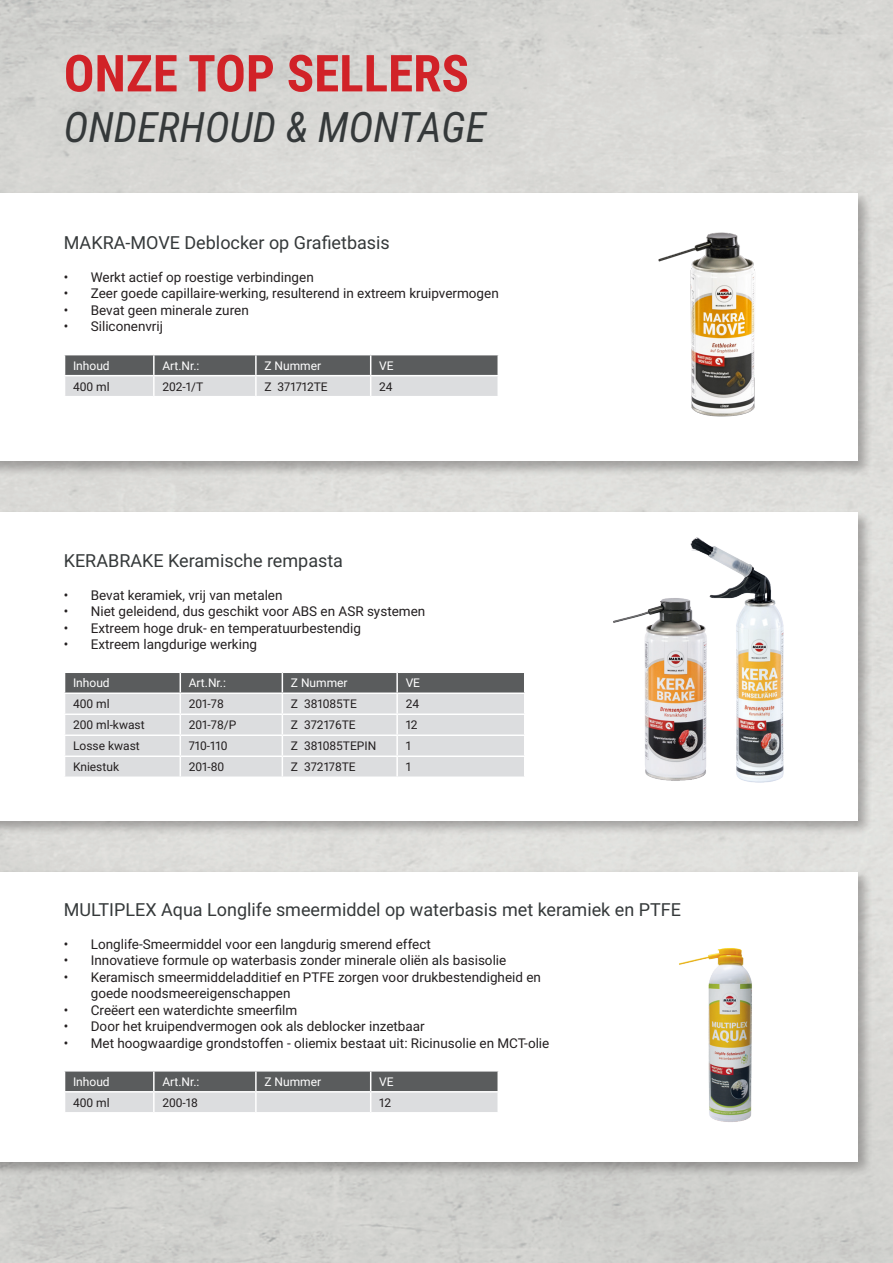
<style>
.page{position:relative;width:893px;height:1263px;background:#fff}
.page>*{position:absolute;margin:0;border:0;box-sizing:border-box;transform-origin:0 0}
.t1{font:700 51px "Roboto Condensed";color:#d12228}
.t2{font:italic 42px "Roboto Condensed";color:#35393a}
.t3{font:18px "Roboto";color:#35393a}
.t4{font:13.5px/16.5px "Roboto";color:#231f20}
.t5{font:12px "Roboto";color:#231f20}
.t6{font:12px "Roboto";color:#fff}
</style>
<div class="page">
<div style="left:0;top:191px;width:872px;height:286px;background:#231f20;opacity:.33"></div>
<div style="left:0;top:193px;width:858px;height:268px;background:#fff"></div>
<div style="left:0;top:509px;width:872px;height:327px;background:#231f20;opacity:.33"></div>
<div style="left:0;top:512px;width:858px;height:308px;background:#fff"></div>
<div style="left:0;top:869px;width:872px;height:308px;background:#231f20;opacity:.33"></div>
<div style="left:0;top:872px;width:858px;height:289px;background:#fff"></div>
<svg style="left:64px;top:355px;width:434px;height:41px;background:#a1a2a3"></svg>
<hr style="left:497px;top:376px;width:2px;height:20px;background:#fff">
<img style="left:658px;top:232px;width:97px;height:185px">
<svg style="left:64px;top:672px;width:461px;height:104px;background:#c4c5c7"></svg>
<hr style="left:64px;top:734px;width:116px;height:2px;background:#fff">
<hr style="left:180px;top:734px;width:102px;height:2px;background:#fff">
<hr style="left:282px;top:734px;width:115px;height:2px;background:#fff">
<hr style="left:397px;top:734px;width:128px;height:2px;background:#fff">
<hr style="left:64px;top:755px;width:116px;height:2px;background:#fff">
<hr style="left:180px;top:755px;width:102px;height:2px;background:#fff">
<hr style="left:282px;top:755px;width:115px;height:2px;background:#fff">
<hr style="left:397px;top:755px;width:128px;height:2px;background:#fff">
<img style="left:690px;top:537px;width:94px;height:246px">
<img style="left:613px;top:585px;width:110px;height:198px">
<svg style="left:64px;top:1071px;width:434px;height:41px;background:#a1a2a4"></svg>
<hr style="left:497px;top:1092px;width:2px;height:20px;background:#fff">
<img style="left:679px;top:948px;width:73px;height:174px">
<p class="t1" style="left:64px;top:38px;width:407px">ONZE TOP SELLERS</p>
<p class="t2" style="left:64px;top:97px;width:424px">ONDERHOUD &amp; MONTAGE</p>
<p class="t3" style="left:64px;top:230px;width:328px">MAKRA-MOVE Deblocker op Grafietbasis</p>
<p class="t4" style="left:64px;top:268px;width:251px">• Werkt actief op roestige verbindingen</p>
<p class="t4" style="left:64px;top:285px;width:437px">• Zeer goede capillaire-werking, resulterend in extreem kruipvermogen</p>
<p class="t4" style="left:64px;top:301px;width:186px">• Bevat geen minerale zuren</p>
<p class="t4" style="left:64px;top:318px;width:101px">• Siliconenvrij</p>
<p class="t6" style="left:73px;top:357px;width:38px">Inhoud</p>
<p class="t6" style="left:162px;top:357px;width:39px">Art.Nr.:</p>
<p class="t6" style="left:264px;top:357px;width:58px">Z Nummer</p>
<p class="t6" style="left:379px;top:357px;width:16px">VE</p>
<p class="t5" style="left:73px;top:378px;width:38px">400 ml</p>
<p class="t5" style="left:162px;top:378px;width:42px">202-1/T</p>
<p class="t5" style="left:264px;top:378px;width:65px">Z 371712TE</p>
<p class="t5" style="left:379px;top:378px;width:15px">24</p>
<p class="t3" style="left:64px;top:547px;width:281px">KERABRAKE Keramische rempasta</p>
<p class="t4" style="left:64px;top:586px;width:220px">• Bevat keramiek, vrij van metalen</p>
<p class="t4" style="left:64px;top:602px;width:363px">• Niet geleidend, dus geschikt voor ABS en ASR systemen</p>
<p class="t4" style="left:64px;top:619px;width:299px">• Extreem hoge druk- en temperatuurbestendig</p>
<p class="t4" style="left:64px;top:635px;width:195px">• Extreem langdurige werking</p>
<p class="t6" style="left:73px;top:675px;width:38px">Inhoud</p>
<p class="t6" style="left:189px;top:675px;width:39px">Art.Nr.:</p>
<p class="t6" style="left:291px;top:675px;width:58px">Z Nummer</p>
<p class="t6" style="left:406px;top:675px;width:16px">VE</p>
<p class="t5" style="left:73px;top:696px;width:38px">400 ml</p>
<p class="t5" style="left:189px;top:696px;width:36px">201-78</p>
<p class="t5" style="left:291px;top:696px;width:68px">Z 381085TE</p>
<p class="t5" style="left:406px;top:696px;width:15px">24</p>
<p class="t5" style="left:73px;top:717px;width:73px">200 ml-kwast</p>
<p class="t5" style="left:189px;top:717px;width:49px">201-78/P</p>
<p class="t5" style="left:291px;top:717px;width:66px">Z 372176TE</p>
<p class="t5" style="left:406px;top:717px;width:13px">12</p>
<p class="t5" style="left:73px;top:738px;width:68px">Losse kwast</p>
<p class="t5" style="left:189px;top:738px;width:40px">710-110</p>
<p class="t5" style="left:291px;top:738px;width:87px">Z 381085TEPIN</p>
<p class="t5" style="left:406px;top:738px;width:7px">1</p>
<p class="t5" style="left:73px;top:759px;width:48px">Kniestuk</p>
<p class="t5" style="left:189px;top:759px;width:37px">201-80</p>
<p class="t5" style="left:291px;top:759px;width:66px">Z 372178TE</p>
<p class="t5" style="left:406px;top:759px;width:7px">1</p>
<p class="t3" style="left:64px;top:896px;width:619px">MULTIPLEX Aqua Longlife smeermiddel op waterbasis met keramiek en PTFE</p>
<p class="t4" style="left:64px;top:935px;width:369px">• Longlife-Smeermiddel voor een langdurig smerend effect</p>
<p class="t4" style="left:64px;top:951px;width:444px">• Innovatieve formule op waterbasis zonder minerale oliën als basisolie</p>
<p class="t4" style="left:91px;top:968px;width:452px;text-indent:-27px">• Keramisch smeermiddeladditief en PTFE zorgen voor drukbestendigheid en goede noodsmeereigenschappen</p>
<p class="t4" style="left:64px;top:1001px;width:235px">• Creëert een waterdichte smeerfilm</p>
<p class="t4" style="left:64px;top:1017px;width:363px">• Door het kruipendvermogen ook als deblocker inzetbaar</p>
<p class="t4" style="left:64px;top:1034px;width:487px">• Met hoogwaardige grondstoffen - oliemix bestaat uit: Ricinusolie en MCT-olie</p>
<p class="t6" style="left:73px;top:1073px;width:38px">Inhoud</p>
<p class="t6" style="left:162px;top:1073px;width:39px">Art.Nr.:</p>
<p class="t6" style="left:264px;top:1073px;width:58px">Z Nummer</p>
<p class="t6" style="left:379px;top:1073px;width:16px">VE</p>
<p class="t5" style="left:73px;top:1094px;width:38px">400 ml</p>
<p class="t5" style="left:162px;top:1094px;width:37px">200-18</p>
<p class="t5" style="left:379px;top:1094px;width:13px">12</p>
</div>
